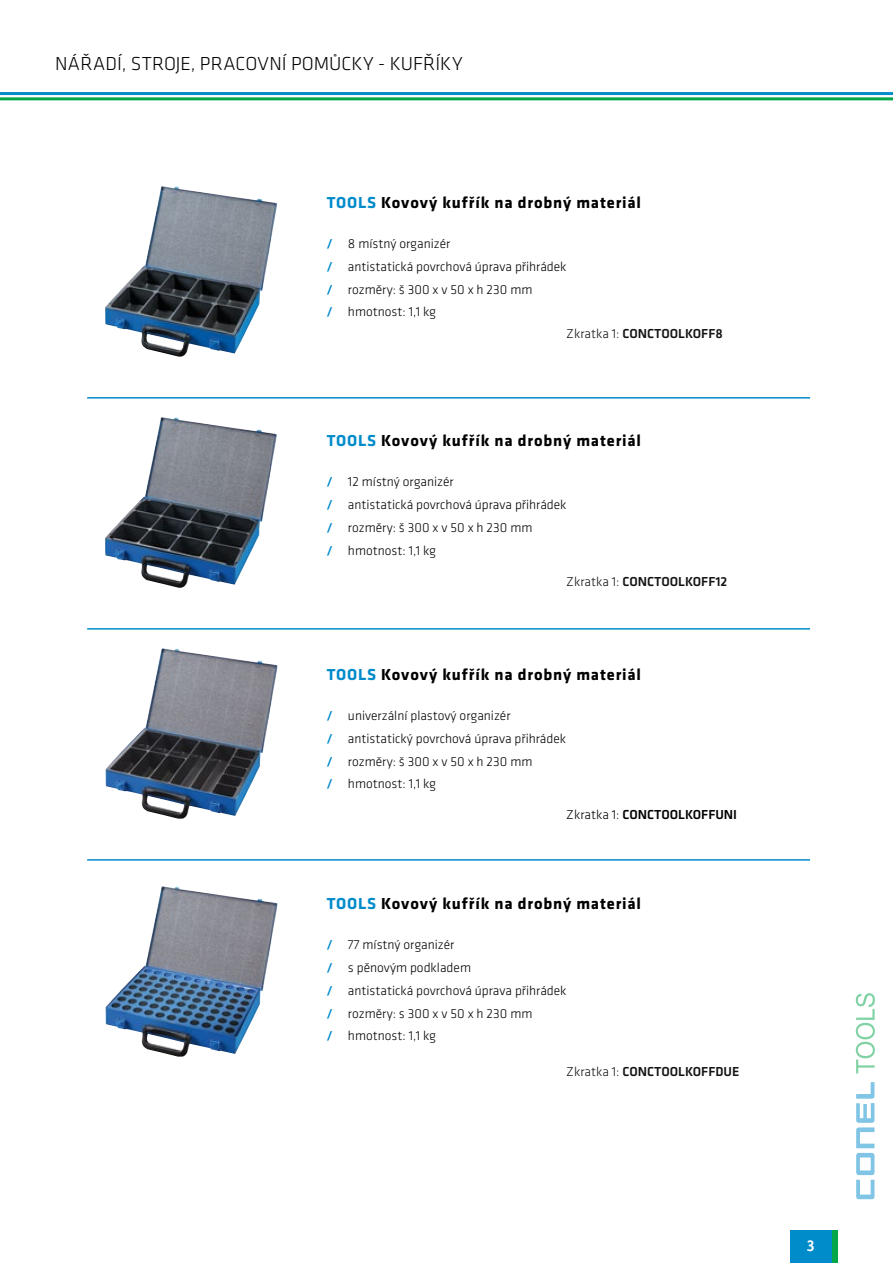
<style>
.page{position:relative;width:893px;height:1263px;background:#fff}
.page>*{position:absolute;margin:0;border:0;box-sizing:border-box;transform-origin:0 0}
.t1{font:300 19.5px "GC Klavika";letter-spacing:.015em;color:#000}
.t2{font:700 16.5px "GC Klavika";letter-spacing:.05em;color:#000}
.t3{font:700 15.75px "ITC Officina Sans CE";color:#fff}
.t4{font:300 13.5px/23px "GC Klavika";color:#000}
.t5{font:500 13.5px "GC Klavika";color:#131313}
.t6{font:500 13.5px "GC Klavika";color:#000}
.s1{color:#008bcb}
.s2{font-family:"Lato";font-weight:900;font-size:12px;color:#008bcb}
.s3{font-weight:300}
</style>
<div class="page">
<div style="left:790px;top:1230px;width:42px;height:33px;background:#008bcb"></div>
<hr style="left:0;top:92px;width:893px;height:3px;background:#008bcb">
<hr style="left:0;top:97px;width:893px;height:3px;background:#04a64a">
<div style="left:832px;top:1230px;width:6px;height:33px;background:#04a64a"></div>
<svg style="left:856px;top:993px;width:19px;height:80px"></svg>
<svg style="left:856px;top:1082px;width:18px;height:117px"></svg>
<hr style="left:87px;top:397px;width:723px;height:2px;background:#008bcb">
<hr style="left:87px;top:628px;width:723px;height:2px;background:#008bcb">
<hr style="left:87px;top:859px;width:723px;height:2px;background:#008bcb">
<img style="left:105px;top:186px;width:172px;height:171px">
<img style="left:105px;top:417px;width:172px;height:171px">
<img style="left:105px;top:648px;width:172px;height:171px">
<img style="left:105px;top:886px;width:172px;height:170px">
<h1 class="t1" style="left:55px;top:52px;width:181px">Nářadí, stroje, pracovn</h1>
<h1 class="t1" style="left:282px;top:52px;width:182px">í pomůcky - kufříky</h1>
<p class="t2" style="left:327px;top:191px;width:316px"><span class="s1">TOOLS</span> Kovový kufřík na drobný materiál</p>
<p class="t4" style="left:327px;top:232px;width:241px"><span class="s2">/</span> 8 místný organizér<br><span class="s2">/</span> antistatická povrchová úprava přihrádek <span class="s2">/</span> rozměry: š 300 x v 50 x h 230 mm<br><span class="s2">/</span> hmotnost: 1,1 kg</p>
<p class="t5" style="left:566px;top:324px;width:158px"><span class="s3">Zkratka 1:</span> CONCTOOLKOFF8</p>
<p class="t2" style="left:327px;top:429px;width:316px"><span class="s1">TOOLS</span> Kovový kufřík na drobný materiál</p>
<p class="t4" style="left:327px;top:470px;width:241px"><span class="s2">/</span> 12 místný organizér<br><span class="s2">/</span> antistatická povrchová úprava přihrádek <span class="s2">/</span> rozměry: š 300 x v 50 x h 230 mm<br><span class="s2">/</span> hmotnost: 1,1 kg</p>
<p class="t5" style="left:566px;top:573px;width:163px"><span class="s3">Zkratka 1:</span> CONCTOOLKOFF12</p>
<p class="t2" style="left:327px;top:663px;width:316px"><span class="s1">TOOLS</span> Kovový kufřík na drobný materiál</p>
<p class="t4" style="left:327px;top:704px;width:241px"><span class="s2">/</span> univerzální plastový organizér<br><span class="s2">/</span> antistatický povrchová úprava přihrádek <span class="s2">/</span> rozměry: š 300 x v 50 x h 230 mm<br><span class="s2">/</span> hmotnost: 1,1 kg</p>
<p class="t6" style="left:566px;top:806px;width:172px"><span class="s3">Zkratka 1:</span> CONCTOOLKOFFUNI</p>
<p class="t2" style="left:327px;top:892px;width:316px"><span class="s1">TOOLS</span> Kovový kufřík na drobný materiál</p>
<p class="t4" style="left:327px;top:933px;width:241px"><span class="s2">/</span> 77 místný organizér<br><span class="s2">/</span> s pěnovým podkladem<br><span class="s2">/</span> antistatická povrchová úprava přihrádek <span class="s2">/</span> rozměry: s 300 x v 50 x h 230 mm<br><span class="s2">/</span> hmotnost: 1,1 kg</p>
<p class="t5" style="left:566px;top:1062px;width:175px"><span class="s3">Zkratka 1:</span> CONCTOOLKOFFDUE</p>
<p class="t3" style="left:807px;top:1236px;width:10px">3</p>
</div>
